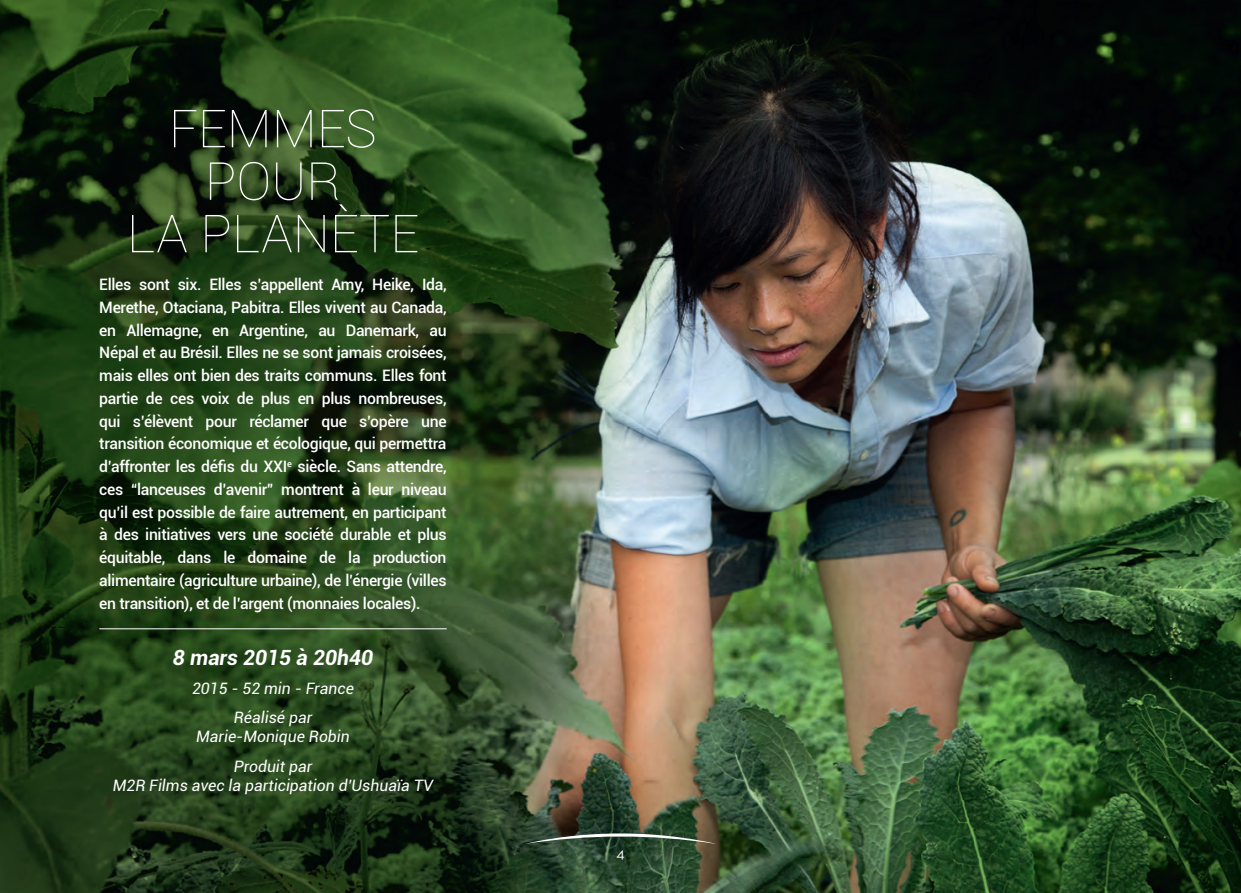
<style>
.page{position:relative;width:1241px;height:893px;background:#fff}
.page>*{position:absolute;margin:0;border:0;box-sizing:border-box;transform-origin:0 0}
.t1{font:100 52.5px/52.5px "Roboto";color:#fff;text-align:center}
.t2{font:italic 700 21px "Roboto";color:#fff}
.t3{font:500 15.75px/22.8px "Roboto";letter-spacing:-.02em;color:#fff;text-align:justify}
.t4{font:italic 15.75px/29.2px "Roboto";color:#fff;text-align:center}
.t5{font:15.75px "Neutra Ushuaia";color:#fff}
</style>
<div class="page">
<img style="left:0;top:0;width:1240px;height:893px">
<hr style="left:99px;top:628px;width:347px;height:1px;background:#fff">
<svg style="left:525px;top:833px;width:190px;height:11px;background:#576857"></svg>
<h1 class="t1" style="left:127px;top:101px;width:294px">FEMMES<br>POUR<br>LA PLANÈTE</h1>
<p class="t3" style="left:99px;top:272px;width:349px">Elles sont six. Elles s’appellent Amy, Heike, Ida, Merethe, Otaciana, Pabitra. Elles vivent au Canada, en Allemagne, en Argentine, au Danemark, au Népal et au Brésil. Elles ne se sont jamais croisées, mais elles ont bien des traits communs. Elles font partie de ces voix de plus en plus nombreuses, qui s’élèvent pour réclamer que s’opère une transition économique et écologique, qui permettra d’affronter les défis du XXI<sup>e</sup> siècle. Sans attendre, ces “lanceuses d’avenir” montrent à leur niveau qu’il est possible de faire autrement, en participant à des initiatives vers une société durable et plus équitable, dans le domaine de la production alimentaire (agriculture urbaine), de l’énergie (villes en transition), et de l’argent (monnaies locales).</p>
<h2 class="t2" style="left:173px;top:642px;width:202px">8 mars 2015 à 20h40</h2>
<p class="t4" style="left:192px;top:673px;width:163px">2015 - 52 min - France<br>Réalisé par</p>
<p class="t4" style="left:196px;top:722px;width:155px">Marie-Monique Robin<br>Produit par</p>
<p class="t4" style="left:113px;top:770px;width:322px">M2R Films avec la participation d’Ushuaïa TV</p>
<p class="t5" style="left:616px;top:843px;width:10px">4</p>
</div>
